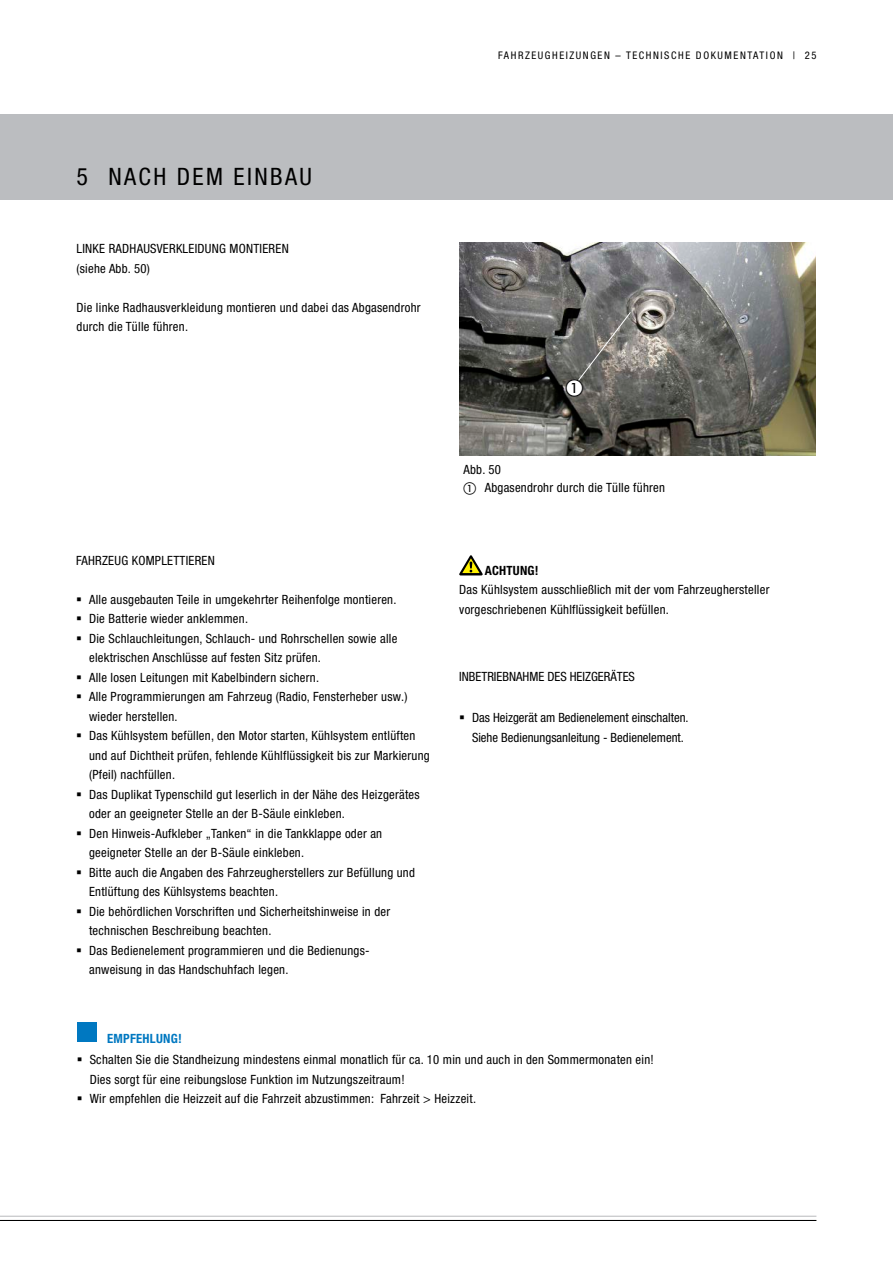
<style>
.page{position:relative;width:893px;height:1263px;background:#fff}
.page>*{position:absolute;margin:0;border:0;box-sizing:border-box;transform-origin:0 0}
.Überschrift_für_IVZ{font:condensed 24px "Helvetica Neue LT";letter-spacing:.1em;color:#000}
.t1{font:18px "European Pi One";color:#000}
.t2{font:condensed 12.75px/19.5px "Helvetica Neue LT";letter-spacing:.02em;color:#000}
.t3{font:condensed 12.75px "Helvetica Neue LT";color:#000}
.Bitte_beachten_8_5pt{font:700 condensed 12.75px "Helvetica Neue LT";letter-spacing:.02em;color:#0078c1}
.Achtung__8_5pt_bold{font:700 condensed 12.75px "Helvetica Neue LT";letter-spacing:.02em;color:#000}
.t4{font:condensed 10.5px "Helvetica Neue LT";letter-spacing:.15em;color:#000}
.s1{font-family:"European Pi One";font-stretch:normal}
</style>
<div class="page">
<div style="left:0;top:115px;width:893px;height:85px;background:#bbbdc0"></div>
<hr style="left:0;top:1216px;width:816px;height:1px;background:#bbbdc0">
<hr style="left:0;top:1220px;width:816px;height:1px;background:#000">
<svg style="left:459px;top:555px;width:24px;height:20px"></svg>
<img style="left:460px;top:242px;width:356px;height:213px">
<svg style="left:576px;top:311px;width:55px;height:72px;background:#7a7874"></svg>
<div style="left:566px;top:379px;width:17px;height:17px;background:#fff;border-radius:50%"></div>
<div style="left:77px;top:1022px;width:20px;height:20px;background:#0078c1"></div>
<p class="t4" style="left:498px;top:50px;width:320px">FAHRZEUGHEIZUNGEN – TECHNISCHE DOKUMENTATION | 25</p>
<p class="Überschrift_für_IVZ" style="left:77px;top:162px;width:237px">5 NACH DEM EINBAU</p>
<p class="t2" style="left:77px;top:239px;width:214px">LINKE RADHAUSVERKLEIDUNG MONTIEREN</p>
<p class="t2" style="left:77px;top:258px;width:75px">(siehe Abb. 50)</p>
<p class="t2" style="left:77px;top:297px;width:346px">Die linke Radhausverkleidung montieren und dabei das Abgasendrohr durch die Tülle führen.</p>
<p class="t2" style="left:76px;top:550px;width:140px">FAHRZEUG KOMPLETTIEREN</p>
<p class="t2" style="left:89px;top:589px;width:309px">Alle ausgebauten Teile in umgekehrter Reihenfolge montieren.</p>
<p class="t2" style="left:89px;top:609px;width:161px">Die Batterie wieder anklemmen.</p>
<p class="t2" style="left:89px;top:628px;width:310px">Die Schlauchleitungen, Schlauch- und Rohrschellen sowie alle elektrischen Anschlüsse auf festen Sitz prüfen.</p>
<p class="t2" style="left:89px;top:667px;width:232px">Alle losen Leitungen mit Kabelbindern sichern.</p>
<p class="t2" style="left:89px;top:687px;width:320px">Alle Programmierungen am Fahrzeug (Radio, Fensterheber usw.) wieder herstellen.</p>
<p class="t2" style="left:89px;top:726px;width:342px">Das Kühlsystem befüllen, den Motor starten, Kühlsystem entlüften und auf Dichtheit prüfen, fehlende Kühlflüssigkeit bis zur Markierung (Pfeil) nachfüllen.</p>
<p class="t2" style="left:89px;top:784px;width:332px">Das Duplikat Typenschild gut leserlich in der Nähe des Heizgerätes oder an geeigneter Stelle an der B-Säule einkleben.</p>
<p class="t2" style="left:89px;top:823px;width:295px">Den Hinweis-Aufkleber „Tanken“ in die Tankklappe oder an geeigneter Stelle an der B-Säule einkleben.</p>
<p class="t2" style="left:89px;top:862px;width:327px">Bitte auch die Angaben des Fahrzeugherstellers zur Befüllung und<br>Entlüftung des Kühlsystems beachten.</p>
<p class="t2" style="left:89px;top:901px;width:303px">Die behördlichen Vorschriften und Sicherheitshinweise in der technischen Beschreibung beachten.</p>
<p class="t2" style="left:89px;top:940px;width:282px">Das Bedienelement programmieren und die Bedienungs&shy;anweisung in das Handschuhfach legen.</p>
<p class="t1" style="left:565px;top:378px;width:19px">a</p>
<p class="t2" style="left:463px;top:459px;width:39px">Abb. 50</p>
<p class="t2" style="left:463px;top:478px;width:203px"><span class="s1">a</span> Abgasendrohr durch die Tülle führen</p>
<p class="Achtung__8_5pt_bold" style="left:485px;top:563px;width:55px">ACHTUNG!</p>
<p class="t2" style="left:459px;top:580px;width:312px">Das Kühlsystem ausschließlich mit der vom Fahrzeughersteller vorgeschriebenen Kühlflüssigkeit befüllen.</p>
<p class="t3" style="left:459px;top:669px;width:177px">INBETRIEBNAHME DES HEIZGERÄTES</p>
<p class="t3" style="left:472px;top:710px;width:218px">Das Heizgerät am Bedienelement einschalten.</p>
<p class="t3" style="left:472px;top:730px;width:213px">Siehe Bedienungsanleitung - Bedienelement.</p>
<p class="Bitte_beachten_8_5pt" style="left:107px;top:1030px;width:76px">EMPFEHLUNG!</p>
<p class="t2" style="left:90px;top:1050px;width:566px">Schalten Sie die Standheizung mindestens einmal monatlich für ca. 10 min und auch in den Sommermonaten ein!<br>Dies sorgt für eine reibungslose Funktion im Nutzungszeitraum!</p>
<p class="t2" style="left:90px;top:1089px;width:388px">Wir empfehlen die Heizzeit auf die Fahrzeit abzustimmen: Fahrzeit &gt; Heizzeit.</p>
</div>
